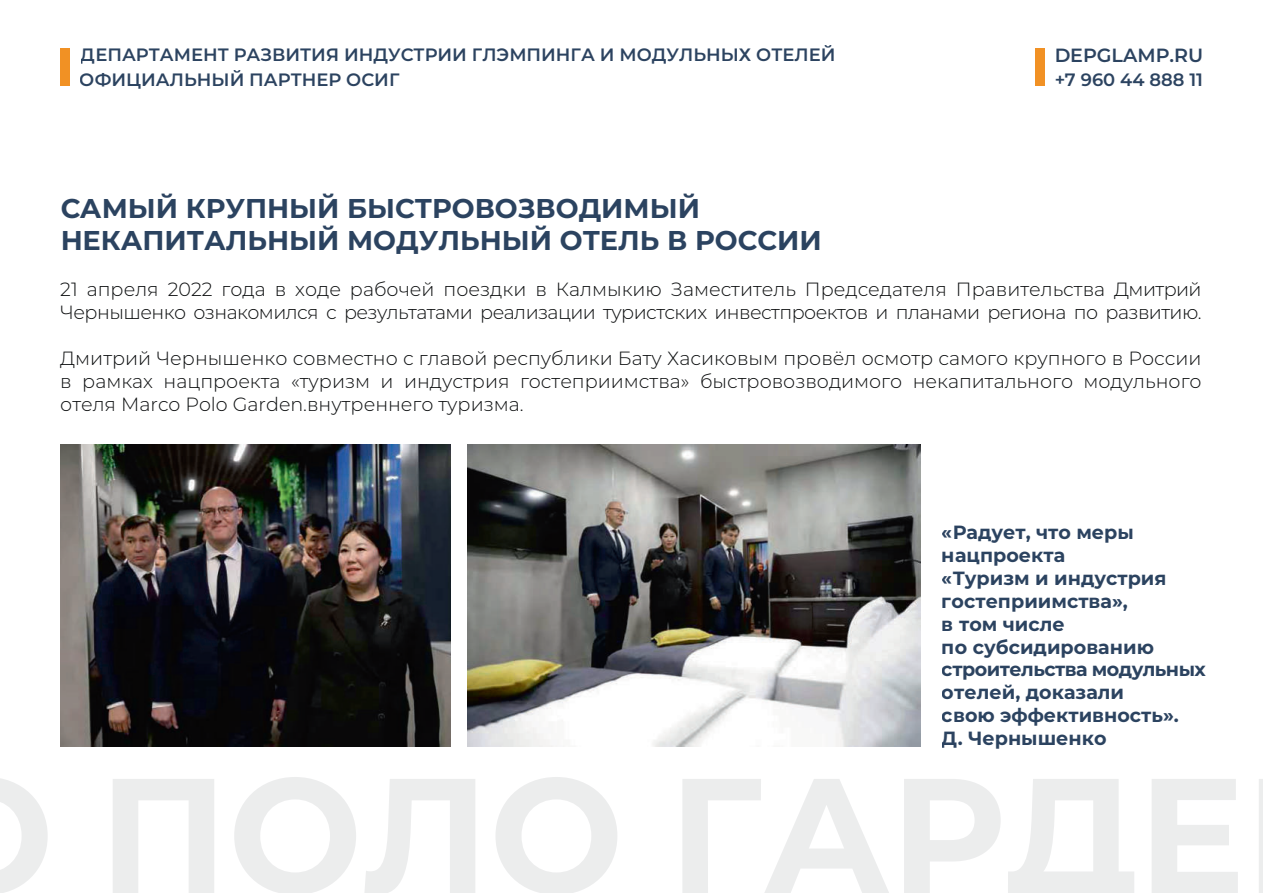
<style>
.page{position:relative;width:1263px;height:893px;background:#fff}
.page>*{position:absolute;margin:0;border:0;box-sizing:border-box;transform-origin:0 0}
.t1{font:700 27.15px/32.5px "Montserrat";color:#253d5b}
.t2{font:300 19.05px/23px "Montserrat";color:#0c0e0f;text-align:justify}
.t3{font:300 19.05px/23px "Montserrat";letter-spacing:-.03em;color:#0c0e0f}
.t4{font:700 19.05px/23px "Montserrat";color:#253d5b}
.t5{font:600 19.05px "Montserrat";color:#253d5b}
.t6{font:600 17.85px/24.9px "Montserrat";color:#253d5b}
</style>
<div class="page">
<div style="left:60px;top:49px;width:10px;height:37px;background:#f19124"></div>
<div style="left:1035px;top:49px;width:10px;height:37px;background:#f19124"></div>
<img style="left:467px;top:445px;width:453px;height:301px">
<img style="left:60px;top:445px;width:391px;height:301px">
<p class="t6" style="left:80px;top:43px;width:757px">ДЕПАРТАМЕНТ РАЗВИТИЯ ИНДУСТРИИ ГЛЭМПИНГА И МОДУЛЬНЫХ ОТЕЛЕЙ<br>ОФИЦИАЛЬНЫЙ ПАРТНЕР ОСИГ</p>
<p class="t5" style="left:1054px;top:45px;width:150px">DEPGLAMP.RU</p>
<p class="t6" style="left:1054px;top:67px;width:150px">+7 960 44 888 11</p>
<h1 class="t1" style="left:60px;top:192px;width:763px">САМЫЙ КРУПНЫЙ БЫСТРОВОЗВОДИМЫЙ<br>НЕКАПИТАЛЬНЫЙ МОДУЛЬНЫЙ ОТЕЛЬ В РОССИИ</h1>
<p class="t3" style="left:60px;top:279px;width:1143px">21 апреля 2022 года в ходе рабочей поездки в Калмыкию Заместитель Председателя Правительства Дмитрий<br>Чернышенко ознакомился с результатами реализации туристских инвестпроектов и планами региона по развитию.</p>
<p class="t2" style="left:60px;top:347px;width:1143px">Дмитрий Чернышенко совместно с главой республики Бату Хасиковым провёл осмотр самого крупного в России в рамках нацпроекта «туризм и индустрия гостеприимства» быстровозводимого некапитального модульного отеля Marco Polo Garden.внутреннего туризма.</p>
<p class="t4" style="left:942px;top:521px;width:265px">«Радует, что меры нацпроекта<br>«Туризм и индустрия гостеприимства»,<br>в том числе<br>по субсидированию строительства модульных отелей, доказали<br>свою эффективность».<br>Д. Чернышенко</p>
</div>
